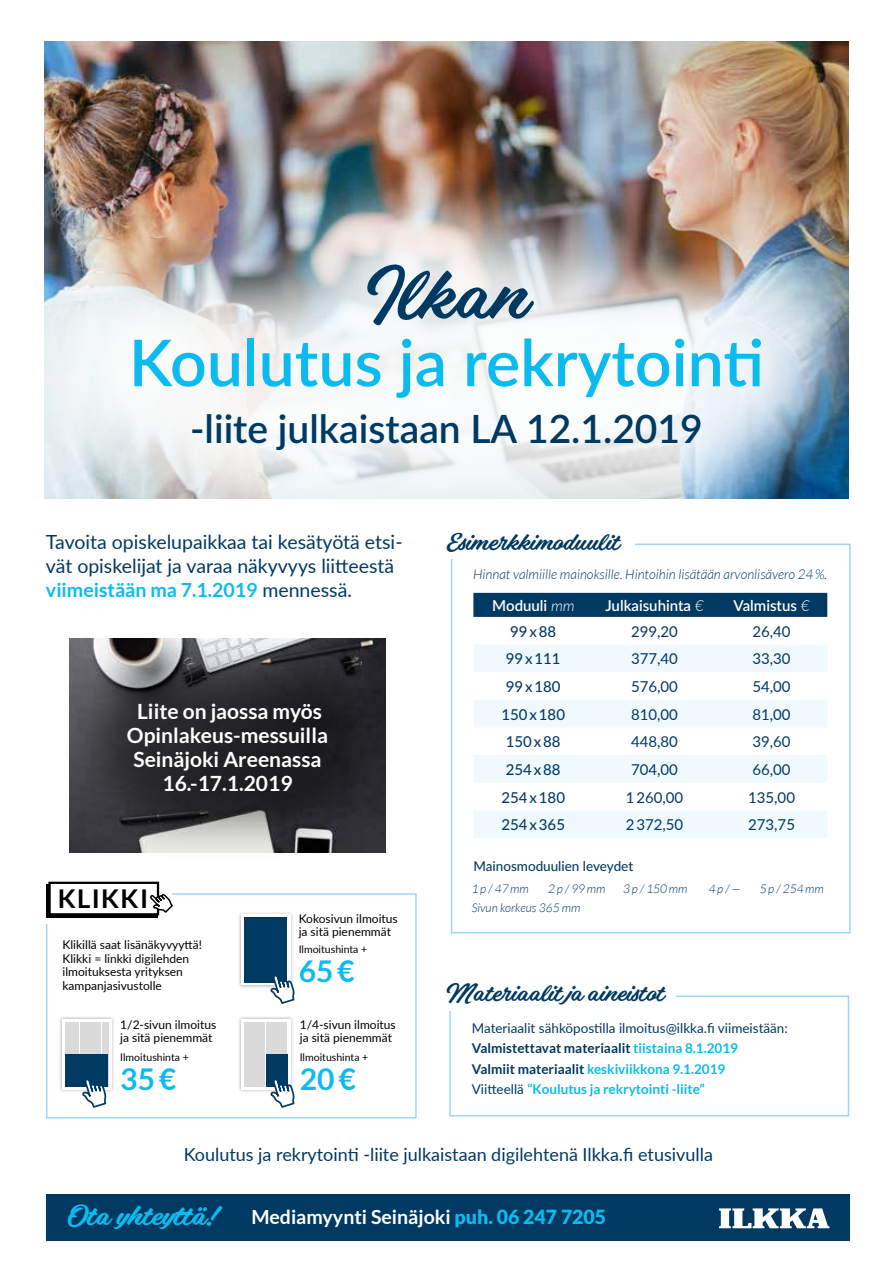
<style>
.page{position:relative;width:893px;height:1263px;background:#fff}
.page>*{position:absolute;margin:0;border:0;box-sizing:border-box;transform-origin:0 0}
.t1{font:76.5px "Vodka Brush";color:#003961}
.t2{font:600 64.5px "Lato";color:#0bbbef}
.t3{font:600 39px "Lato";color:#003961}
.t4{font:700 30px "Lato";color:#0bbbef}
.t5{font:700 25.95px "Lato";letter-spacing:.05em;color:#000}
.t6{font:25.5px "Vodka Brush";letter-spacing:-.01em;color:#003961}
.t7{font:700 21px/24px "Lato";color:#fff;text-align:center}
.t8{font:19.5px/24px "Lato";color:#003961}
.t9{font:700 19.5px "Lato";color:#fff}
.t10{font:18px "Lato";color:#003961}
.t11{font:15px "Lato";color:#003961}
.t12{font:500 15px "Lato";color:#003961}
.t13{font:600 15px "Lato";color:#fff}
.t14{font:700 13.5px/20.4px "Lato";color:#0bbbef}
.t15{font:italic 300 13.5px "Lato";color:#003961}
.t16{font:500 13.5px "Lato";color:#003961}
.t17{font:12px/13.5px "Lato";color:#000}
.t18{font:italic 300 12px "Lato";color:#003961}
.t19{font:10.5px "Lato";color:#000}
.s1{font-weight:700;color:#0bbbef}
.s2{font-weight:300;font-style:italic}
.s3{font-weight:400;color:#003961}
.s4{color:#003961}
.s5{font-family:"Vodka Brush";font-size:30px;color:#0bbbef}
.s6{font-weight:900;color:#0bbbef}
</style>
<div class="page">
<div style="left:46px;top:1194px;width:803px;height:47px;background:#003961"></div>
<img style="left:45px;top:41px;width:803px;height:103px">
<div style="left:12px;top:144px;width:870px;height:426px;background:#fff;opacity:.9"></div>
<svg style="left:719px;top:1208px;width:110px;height:20px"></svg>
<div style="left:46px;top:893px;width:371px;height:225px;border:2px solid #9cd7f7"></div>
<div style="left:449px;top:995px;width:400px;height:121px;border:2px solid #9cd7f7"></div>
<div style="left:445px;top:978px;width:231px;height:33px;background:#fff"></div>
<div style="left:451px;top:544px;width:400px;height:389px;border:2px solid #9cd7f7"></div>
<div style="left:447px;top:527px;width:187px;height:32px;background:#fff"></div>
<div style="left:473px;top:593px;width:354px;height:24px;background:#003961"></div>
<svg style="left:474px;top:645px;width:353px;height:193px;fill:#f0f9fe"></svg>
<div style="left:57px;top:632px;width:341px;height:231px;background:#000;opacity:.47"></div>
<div style="left:237px;top:911px;width:57px;height:78px;background:#000;opacity:.3"></div>
<div style="left:241px;top:915px;width:49px;height:70px;background:#fff"></div>
<div style="left:244px;top:917px;width:43px;height:65px;background:#003961"></div>
<div style="left:59px;top:1015px;width:56px;height:78px;background:#000;opacity:.3"></div>
<svg style="left:62px;top:1019px;width:50px;height:70px"></svg>
<div style="left:65px;top:1022px;width:7px;height:65px;background:#dadada"></div>
<div style="left:73px;top:1022px;width:6px;height:65px;background:#dadada"></div>
<div style="left:80px;top:1022px;width:6px;height:65px;background:#dadada"></div>
<div style="left:87px;top:1022px;width:7px;height:65px;background:#dadada"></div>
<div style="left:95px;top:1022px;width:6px;height:65px;background:#dadada"></div>
<div style="left:102px;top:1022px;width:6px;height:65px;background:#dadada"></div>
<div style="left:65px;top:1054px;width:43px;height:33px;background:#003961"></div>
<div style="left:237px;top:1015px;width:57px;height:78px;background:#000;opacity:.3"></div>
<svg style="left:241px;top:1019px;width:49px;height:71px"></svg>
<div style="left:244px;top:1022px;width:7px;height:65px;background:#dadada"></div>
<div style="left:251px;top:1022px;width:7px;height:65px;background:#dadada"></div>
<div style="left:259px;top:1022px;width:6px;height:65px;background:#dadada"></div>
<div style="left:266px;top:1022px;width:6px;height:65px;background:#dadada"></div>
<div style="left:273px;top:1022px;width:7px;height:65px;background:#dadada"></div>
<div style="left:281px;top:1022px;width:6px;height:65px;background:#dadada"></div>
<div style="left:266px;top:1054px;width:21px;height:33px;background:#003961"></div>
<svg style="left:270px;top:1079px;width:25px;height:29px"></svg>
<svg style="left:81px;top:1080px;width:27px;height:28px"></svg>
<svg style="left:270px;top:975px;width:25px;height:29px"></svg>
<div style="left:40px;top:882px;width:131px;height:42px;background:#fff"></div>
<div style="left:46px;top:884px;width:111px;height:34px;background:#000"></div>
<div style="left:50px;top:883px;width:108px;height:31px;background:#fff"></div>
<div style="left:48px;top:882px;width:111px;height:33px;border:2px solid #000"></div>
<svg style="left:148px;top:894px;width:26px;height:20px"></svg>
<h1 class="t1" style="left:363px;top:248px;width:168px">Ilkan</h1>
<h2 class="t2" style="left:129px;top:316px;width:637px">Koulutus ja rekrytointi</h2>
<h3 class="t3" style="left:190px;top:401px;width:514px">-liite julkaistaan LA 12.1.2019</h3>
<h3 class="t8" style="left:46px;top:529px;width:358px">Tavoita opiskelupaikkaa tai kesätyötä etsi&shy;vät opiskelijat ja varaa näkyvyys liitteestä <span class="s1">viimeistään ma 7.1.2019</span> mennessä.</h3>
<h3 class="t7" style="left:127px;top:699px;width:203px">Liite on jaossa myös<br>Opinlakeus-messuilla<br>Seinäjoki Areenassa<br>16.-17.1.2019</h3>
<h3 class="t5" style="left:58px;top:883px;width:92px">KLIKKI</h3>
<p class="t17" style="left:63px;top:938px;width:141px">Klikillä saat lisänäkyvyyttä!<br>Klikki = linkki digilehden ilmoituksesta yrityksen kampanjasivustolle</p>
<p class="t17" style="left:299px;top:911px;width:101px">Kokosivun ilmoitus ja sitä pienemmät</p>
<p class="t19" style="left:299px;top:942px;width:70px">Ilmoitushinta +</p>
<h3 class="t4" style="left:299px;top:953px;width:57px">65€</h3>
<p class="t17" style="left:120px;top:1017px;width:97px">1/2-sivun ilmoitus ja sitä pienemmät</p>
<p class="t17" style="left:300px;top:1017px;width:97px">1/4-sivun ilmoitus ja sitä pienemmät</p>
<p class="t19" style="left:120px;top:1050px;width:70px">Ilmoitushinta +</p>
<h3 class="t4" style="left:120px;top:1062px;width:57px">35€</h3>
<p class="t19" style="left:300px;top:1050px;width:70px">Ilmoitushinta +</p>
<h3 class="t4" style="left:300px;top:1062px;width:57px">20€</h3>
<h3 class="t6" style="left:447px;top:526px;width:175px">Esimerkkimoduulit</h3>
<p class="t15" style="left:473px;top:567px;width:356px">Hinnat valmiille mainoksille. Hintoihin lisätään arvonlisävero 24%.</p>
<p class="t13" style="left:492px;top:594px;width:84px">Moduuli <span class="s2">mm</span></p>
<p class="t13" style="left:605px;top:594px;width:100px">Julkaisuhinta <span class="s2">€</span></p>
<p class="t13" style="left:734px;top:594px;width:77px">Valmistus <span class="s2">€</span></p>
<p class="t12" style="left:510px;top:620px;width:48px">99 x 88</p>
<p class="t11" style="left:631px;top:621px;width:48px">299,20</p>
<p class="t11" style="left:752px;top:621px;width:40px">26,40</p>
<p class="t12" style="left:506px;top:648px;width:56px">99 x 111</p>
<p class="t11" style="left:631px;top:648px;width:48px">377,40</p>
<p class="t11" style="left:752px;top:648px;width:40px">33,30</p>
<p class="t12" style="left:506px;top:676px;width:56px">99 x 180</p>
<p class="t11" style="left:631px;top:676px;width:48px">576,00</p>
<p class="t11" style="left:752px;top:676px;width:40px">54,00</p>
<p class="t12" style="left:502px;top:703px;width:65px">150 x 180</p>
<p class="t11" style="left:631px;top:703px;width:48px">810,00</p>
<p class="t11" style="left:752px;top:703px;width:40px">81,00</p>
<p class="t12" style="left:506px;top:731px;width:56px">150 x 88</p>
<p class="t11" style="left:631px;top:731px;width:48px">448,80</p>
<p class="t11" style="left:752px;top:731px;width:40px">39,60</p>
<p class="t12" style="left:506px;top:759px;width:56px">254 x 88</p>
<p class="t11" style="left:631px;top:759px;width:48px">704,00</p>
<p class="t11" style="left:752px;top:759px;width:40px">66,00</p>
<p class="t12" style="left:502px;top:786px;width:65px">254 x 180</p>
<p class="t11" style="left:626px;top:786px;width:59px">1 260,00</p>
<p class="t11" style="left:748px;top:786px;width:48px">135,00</p>
<p class="t12" style="left:502px;top:814px;width:65px">254 x 365</p>
<p class="t11" style="left:626px;top:814px;width:59px">2 372,50</p>
<p class="t11" style="left:748px;top:814px;width:48px">273,75</p>
<p class="t16" style="left:473px;top:856px;width:161px">Mainosmoduulien leveydet</p>
<p class="t18" style="left:472px;top:882px;width:59px">1p / 47mm</p>
<p class="t18" style="left:548px;top:882px;width:59px">2p / 99mm</p>
<p class="t18" style="left:623px;top:882px;width:66px">3p / 150mm</p>
<p class="t18" style="left:709px;top:882px;width:33px">4p / —</p>
<p class="t18" style="left:760px;top:882px;width:66px">5p / 254mm</p>
<p class="t18" style="left:472px;top:901px;width:110px">Sivun korkeus 365 mm</p>
<h3 class="t6" style="left:445px;top:978px;width:221px">Materiaalit ja aineistot</h3>
<p class="t14" style="left:472px;top:1017px;width:318px"><span class="s3">Materiaalit sähköpostilla ilmoitus@ilkka.fi viimeistään:<br></span><span class="s4">Valmistettavat materiaalit</span> tiistaina 8.1.2019<br><span class="s4">Valmiit materiaalit</span> keskiviikkona 9.1.2019<br><span class="s3">Viitteellä</span> “Koulutus ja rekrytointi -liite”</p>
<h3 class="t10" style="left:184px;top:1142px;width:531px">Koulutus ja rekrytointi -liite julkaistaan digilehtenä Ilkka.fi etusivulla</h3>
<h3 class="t9" style="left:68px;top:1206px;width:540px"><span class="s5">Ota yhteyttä!</span> Mediamyynti Seinäjoki <span class="s6">puh. 06 247 7205</span></h3>
</div>
